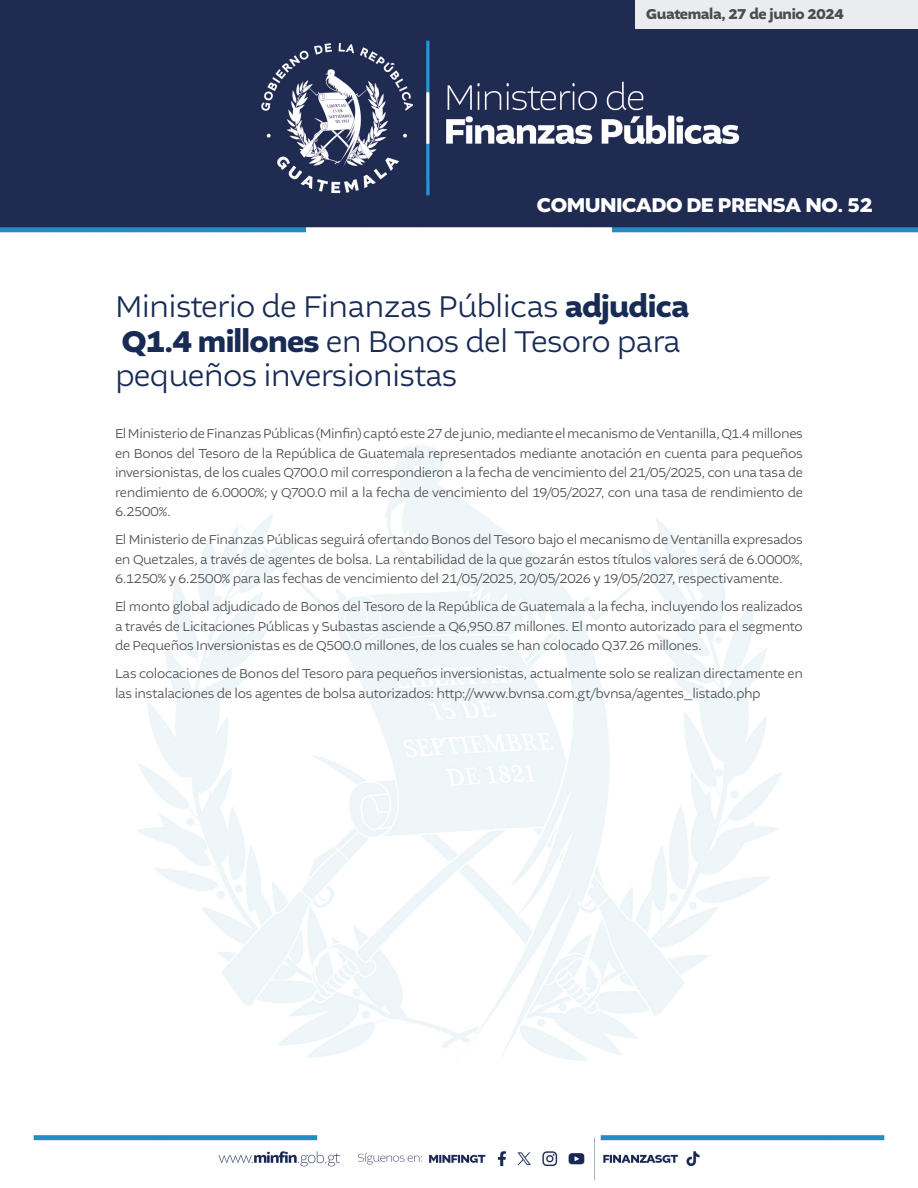
<style>
.page{position:relative;width:918px;height:1188px;background:#fff}
.page>*{position:absolute;margin:0;border:0;box-sizing:border-box;transform-origin:0 0}
.t1{font:300 31.5px/34.5px "Altivo";letter-spacing:-.025em;color:#182b55}
.t2{font:700 21px "Altivo";letter-spacing:-.025em;color:#fff}
.t3{font:700 15px "Altivo";letter-spacing:-.025em;color:#4b4c4d}
.t4{font:300 13.5px/19.5px "Altivo";letter-spacing:-.025em;color:#4b4c4d;text-align:justify}
.s1{font-weight:700}
</style>
<div class="page">
<img style="left:0;top:0;width:918px;height:1181px">
<div style="left:636px;top:0;width:282px;height:28px;background:#ebecf0"></div>
<p class="t3" style="left:646px;top:4px;width:199px">Guatemala, 27 de junio 2024</p>
<p class="t2" style="left:537px;top:191px;width:337px">COMUNICADO DE PRENSA NO. 52</p>
<p class="t1" style="left:115px;top:290px;width:576px">Ministerio de Finanzas Públicas <span class="s1">adjudica</span></p>
<p class="t1" style="left:115px;top:324px;width:567px"><span class="s1">Q1.4 millones</span> en Bonos del Tesoro para pequeños inversionistas</p>
<p class="t4" style="left:115px;top:424px;width:690px">El Ministerio de Finanzas Públicas (Minfin) captó este 27 de junio, mediante el mecanismo de Ventanilla, Q1.4 millones en Bonos del Tesoro de la República de Guatemala representados mediante anotación en cuenta para pequeños inversionistas, de los cuales Q700.0 mil correspondieron a la fecha de vencimiento del 21/05/2025, con una tasa de rendimiento de 6.0000%; y Q700.0 mil a la fecha de vencimiento del 19/05/2027, con una tasa de rendimiento de 6.2500%.</p>
<p class="t4" style="left:115px;top:530px;width:690px">El Ministerio de Finanzas Públicas seguirá ofertando Bonos del Tesoro bajo el mecanismo de Ventanilla expresados en Quetzales, a través de agentes de bolsa. La rentabilidad de la que gozarán estos títulos valores será de 6.0000%, 6.1250% y 6.2500% para las fechas de vencimiento del 21/05/2025, 20/05/2026 y 19/05/2027, respectivamente.</p>
<p class="t4" style="left:115px;top:597px;width:689px">El monto global adjudicado de Bonos del Tesoro de la República de Guatemala a la fecha, incluyendo los realizados a través de Licitaciones Públicas y Subastas asciende a Q6,950.87 millones. El monto autorizado para el segmento de Pequeños Inversionistas es de Q500.0 millones, de los cuales se han colocado Q37.26 millones.</p>
<p class="t4" style="left:115px;top:664px;width:689px">Las colocaciones de Bonos del Tesoro para pequeños inversionistas, actualmente solo se realizan directamente en las instalaciones de los agentes de bolsa autorizados: http://www.bvnsa.com.gt/bvnsa/agentes_listado.php</p>
</div>
